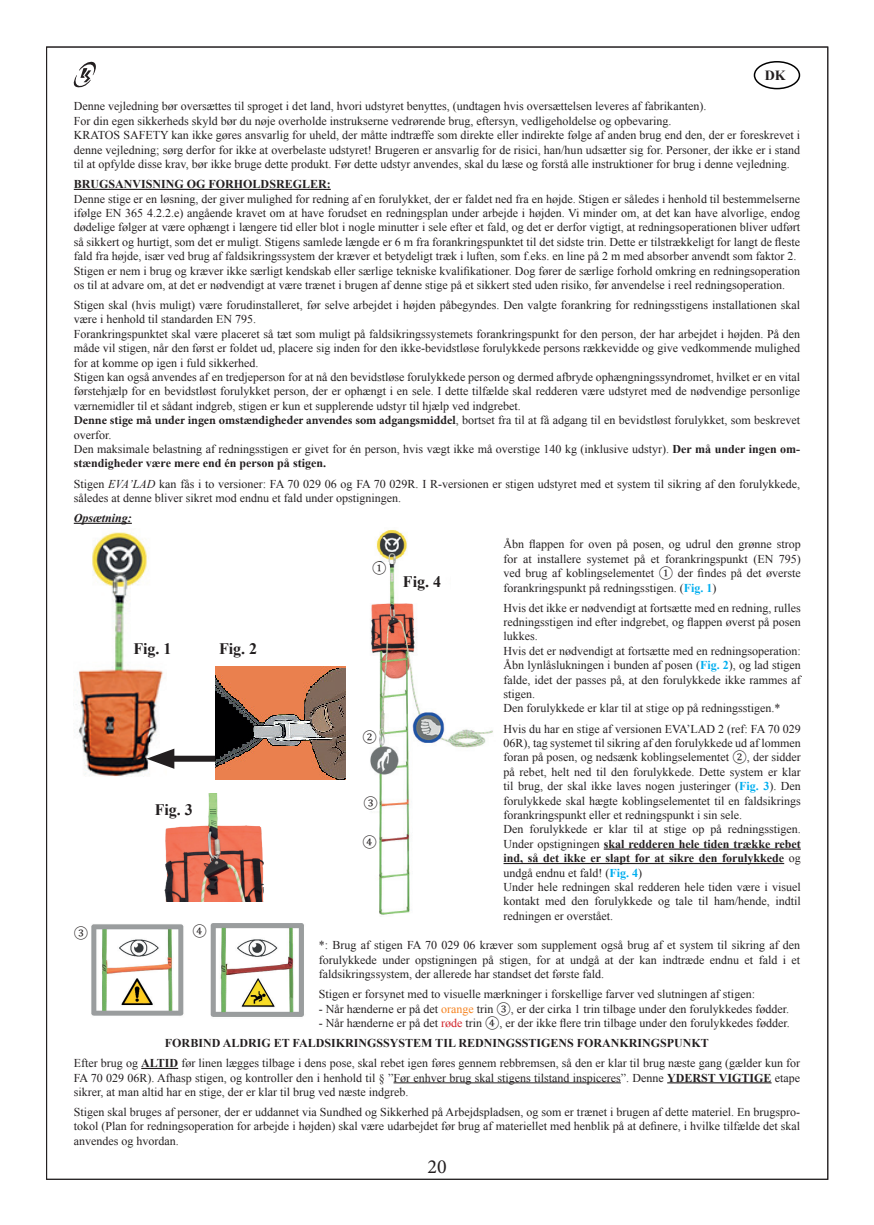
<style>
.page{position:relative;width:874px;height:1225px;background:#fff}
.page>*{position:absolute;margin:0;border:0;box-sizing:border-box;transform-origin:0 0}
.t1{font:20px "Minion Pro";color:#231f20}
.t2{font:700 16px "Times New Roman";color:#231f20}
.t3{font:700 14px "Times New Roman";color:#231f20}
.t4{font:12px/14.4px "Times New Roman";color:#231f20}
.t5{font:700 12px "Times New Roman";color:#231f20}
.t6{font:italic 700 12px "Times New Roman";color:#231f20}
.t7{font:12px "Cambria";color:#231f20}
.s1{font-family:"Minion Pro";font-weight:700}
.s2{font-weight:700}
.s3{font-style:italic}
.s4{font-family:"Cambria"}
.s5{font-weight:700;color:#00aeef}
.s6{color:#f58220}
.s7{color:#d1232a}
</style>
<div class="page">
<svg style="left:73px;top:61px;width:23px;height:27px"></svg>
<hr style="left:74px;top:189px;width:256px;height:1px;background:#231f20">
<hr style="left:74px;top:523px;width:58px;height:1px;background:#231f20">
<hr style="left:141px;top:1068px;width:37px;height:1px;background:#231f20">
<hr style="left:393px;top:1082px;width:227px;height:1px;background:#231f20">
<hr style="left:667px;top:1082px;width:104px;height:1px;background:#231f20">
<div style="left:753px;top:61px;width:46px;height:28px;border:2px solid #000;border-radius:50%"></div>
<img style="left:76px;top:532px;width:87px;height:245px">
<img style="left:215px;top:666px;width:131px;height:114px">
<hr style="left:603px;top:848px;width:197px;height:1px;background:#231f20">
<hr style="left:503px;top:863px;width:280px;height:1px;background:#231f20">
<img style="left:370px;top:530px;width:123px;height:385px">
<img style="left:164px;top:793px;width:100px;height:108px">
<img style="left:91px;top:924px;width:93px;height:92px">
<img style="left:210px;top:924px;width:94px;height:93px">
<div style="left:372px;top:562px;width:16px;height:16px;background:#fff"></div>
<div style="left:362px;top:731px;width:16px;height:16px;background:#fff"></div>
<div style="left:363px;top:798px;width:16px;height:12px;background:#fff"></div>
<div style="left:362px;top:836px;width:16px;height:12px;background:#fff"></div>
<div style="left:163px;top:755px;width:52px;height:6px;background:#231f20"></div>
<svg style="left:146px;top:748px;width:28px;height:21px"></svg>
<p class="t3" style="left:764px;top:66px;width:22px">DK</p>
<p class="t4" style="left:74px;top:99px;width:727px">Denne vejledning bør oversættes til sproget i det land, hvori udstyret benyttes, (undtagen hvis oversættelsen leveres af fabrikanten).<br>For din egen sikkerheds skyld bør du nøje overholde instrukserne vedrørende brug, eftersyn, vedligeholdelse og opbevaring.<br>KRATOS SAFETY kan ikke gøres ansvarlig for uheld, der måtte indtræffe som direkte eller indirekte følge af anden brug end den, der er foreskrevet i denne vejledning; sørg derfor for ikke at overbelaste udstyret! Brugeren er ansvarlig for de risici, han/hun udsætter sig for. Personer, der ikke er i stand til at opfylde disse krav, bør ikke bruge dette produkt. Før dette udstyr anvendes, skal du læse og forstå alle instruktioner for brug i denne vejledning.</p>
<p class="t5" style="left:74px;top:176px;width:258px">BRUGSANVISNING OG FORHOLDSREGLER:</p>
<p class="t4" style="left:74px;top:191px;width:727px">Denne stige er en løsning, der giver mulighed for redning af en forulykket, der er faldet ned fra en højde. Stigen er således i henhold til bestemmelserne ifølge EN 365 4.2.2.e) angående kravet om at have forudset en redningsplan under arbejde i højden. Vi minder om, at det kan have alvorlige, endog dødelige følger at være ophængt i længere tid eller blot i nogle minutter i sele efter et fald, og det er derfor vigtigt, at redningsoperationen bliver udført så sikkert og hurtigt, som det er muligt. Stigens samlede længde er 6 m fra forankringspunktet til det sidste trin. Dette er tilstrækkeligt for langt de fleste fald fra højde, især ved brug af faldsikringssystem der kræver et betydeligt træk i luften, som f.eks. en line på 2 m med absorber anvendt som faktor 2.<br>Stigen er nem i brug og kræver ikke særligt kendskab eller særlige tekniske kvalifikationer. Dog fører de særlige forhold omkring en redningsoperation os til at advare om, at det er nødvendigt at være trænet i brugen af denne stige på et sikkert sted uden risiko, før anvendelse i reel redningsoperation.</p>
<p class="t4" style="left:74px;top:297px;width:727px">Stigen skal (hvis muligt) være forudinstalleret, før selve arbejdet i højden påbegyndes. Den valgte forankring for redningsstigens installationen skal være i henhold til standarden EN 795.<br>Forankringspunktet skal være placeret så tæt som muligt på faldsikringssystemets forankringspunkt for den person, der har arbejdet i højden. På den måde vil stigen, når den først er foldet ud, placere sig inden for den ikke-bevidstløse forulykkede persons rækkevidde og give vedkommende mulighed for at komme op igen i fuld sikkerhed.<br>Stigen kan også anvendes af en tredjeperson for at nå den bevidstløse forulykkede person og dermed afbryde ophængningssyndromet, hvilket er en vital førstehjælp for en bevidstløst forulykket person, der er ophængt i en sele. I dette tilfælde skal redderen være udstyret med de nødvendige personlige værnemidler til et sådant indgreb, stigen er kun et supplerende udstyr til hjælp ved indgrebet.<br><span class="s1">Denne stige må under ingen omstændigheder anvendes som adgangsmiddel</span>, bortset fra til at få adgang til en bevidstløst forulykket, som beskrevet overfor.<br>Den maksimale belastning af redningsstigen er givet for én person, hvis vægt ikke må overstige 140 kg (inklusive udstyr). <span class="s2">Der må under ingen om&shy;stændigheder være mere end én person på stigen.</span></p>
<p class="t4" style="left:74px;top:476px;width:727px">Stigen <span class="s3">EVA’LAD</span> kan fås i to versioner: FA 70 029 06 og FA 70 029R. I R-versionen er stigen udstyret med et system til sikring af den forulykkede, således at denne bliver sikret mod endnu et fald under opstigningen.</p>
<p class="t6" style="left:74px;top:509px;width:60px">Opsætning:</p>
<p class="t4" style="left:503px;top:537px;width:299px;text-align:justify">Åbn flappen for oven på posen, og udrul den grønne strop for at installere systemet på et forankringspunkt (EN 795) ved brug af koblingselementet <span class="s4">①</span> der findes på det øverste forankringspunkt på redningsstigen. (<span class="s5">Fig. 1</span>)</p>
<p class="t4" style="left:503px;top:600px;width:299px">Hvis det ikke er nødvendigt at fortsætte med en redning, rulles redningsstigen ind efter indgrebet, og flappen øverst på posen lukkes.<br>Hvis det er nødvendigt at fortsætte med en redningsoperation:<br>Åbn lynlåslukningen i bunden af posen (<span class="s5">Fig. 2</span>), og lad stigen falde, idet der passes på, at den forulykkede ikke rammes af stigen.<br>Den forulykkede er klar til at stige op på redningsstigen.*</p>
<p class="t4" style="left:503px;top:721px;width:299px">Hvis du har en stige af versionen EVA’LAD 2 (ref: FA 70 029<br>06R), tag systemet til sikring af den forulykkede ud af lommen foran på posen, og nedsænk koblingselementet <span class="s4">②</span>, der sidder på rebet, helt ned til den forulykkede. Dette system er klar til brug, der skal ikke laves nogen justeringer (<span class="s5">Fig. 3</span>). Den forulykkede skal hægte koblingselementet til en faldsikrings forankringspunkt eller et redningspunkt i sin sele.<br>Den forulykkede er klar til at stige op på redningsstigen.<br>Under opstigningen <span class="s2">skal redderen hele tiden trække rebet ind, så det ikke er slapt for at sikre den forulykkede</span> og undgå endnu et fald! (<span class="s5">Fig. 4</span>)<br>Under hele redningen skal redderen hele tiden være i visuel kontakt med den forulykkede og tale til ham/hende, indtil redningen er overstået.</p>
<p class="t7" style="left:372px;top:560px;width:16px">①</p>
<h2 class="t2" style="left:403px;top:571px;width:40px">Fig. 4</h2>
<h2 class="t2" style="left:133px;top:637px;width:40px">Fig. 1</h2>
<h2 class="t2" style="left:219px;top:637px;width:40px">Fig. 2</h2>
<p class="t7" style="left:362px;top:729px;width:16px">②</p>
<p class="t7" style="left:363px;top:796px;width:16px">③</p>
<p class="t7" style="left:362px;top:834px;width:16px">④</p>
<h2 class="t2" style="left:155px;top:799px;width:40px">Fig. 3</h2>
<p class="t7" style="left:74px;top:925px;width:16px">③</p>
<p class="t7" style="left:192px;top:923px;width:16px">④</p>
<p class="t4" style="left:319px;top:938px;width:482px;text-align:justify">*: Brug af stigen FA 70 029 06 kræver som supplement også brug af et system til sikring af den forulykkede under opstigningen på stigen, for at undgå at der kan indtræde endnu et fald i et faldsikringssystem, der allerede har standset det første fald.</p>
<p class="t4" style="left:319px;top:986px;width:437px">Stigen er forsynet med to visuelle mærkninger i forskellige farver ved slutningen af stigen:</p>
<p class="t4" style="left:319px;top:1001px;width:471px">- Når hænderne er på det <span class="s6">orange</span> trin <span class="s4">③</span>, er der cirka 1 trin tilbage under den forulykkedes fødder.</p>
<p class="t4" style="left:319px;top:1015px;width:472px">- Når hænderne er på det <span class="s7">røde</span> trin <span class="s4">④</span>, er der ikke flere trin tilbage under den forulykkedes fødder.</p>
<p class="t5" style="left:165px;top:1034px;width:545px">FORBIND ALDRIG ET FALDSIKRINGSSYSTEM TIL REDNINGSSTIGENS FORANKRINGSPUNKT</p>
<p class="t4" style="left:74px;top:1055px;width:727px">Efter brug og <span class="s2">ALTID</span> før linen lægges tilbage i dens pose, skal rebet igen føres gennem rebbremsen, så den er klar til brug næste gang (gælder kun for</p>
<p class="t4" style="left:74px;top:1070px;width:727px">FA 70 029 06R). Afhasp stigen, og kontroller den i henhold til § ”Før enhver brug skal stigens tilstand inspiceres”. Denne <span class="s2">YDERST VIGTIGE</span> etape sikrer, at man altid har en stige, der er klar til brug ved næste indgreb.</p>
<p class="t4" style="left:74px;top:1104px;width:727px;text-align:justify">Stigen skal bruges af personer, der er uddannet via Sundhed og Sikkerhed på Arbejdspladsen, og som er trænet i brugen af dette materiel. En brugspro&shy;tokol (Plan for redningsoperation for arbejde i højden) skal være udarbejdet før brug af materiellet med henblik på at definere, i hvilke tilfælde det skal anvendes og hvordan.</p>
<h1 class="t1" style="left:427px;top:1153px;width:21px">20</h1>
</div>
